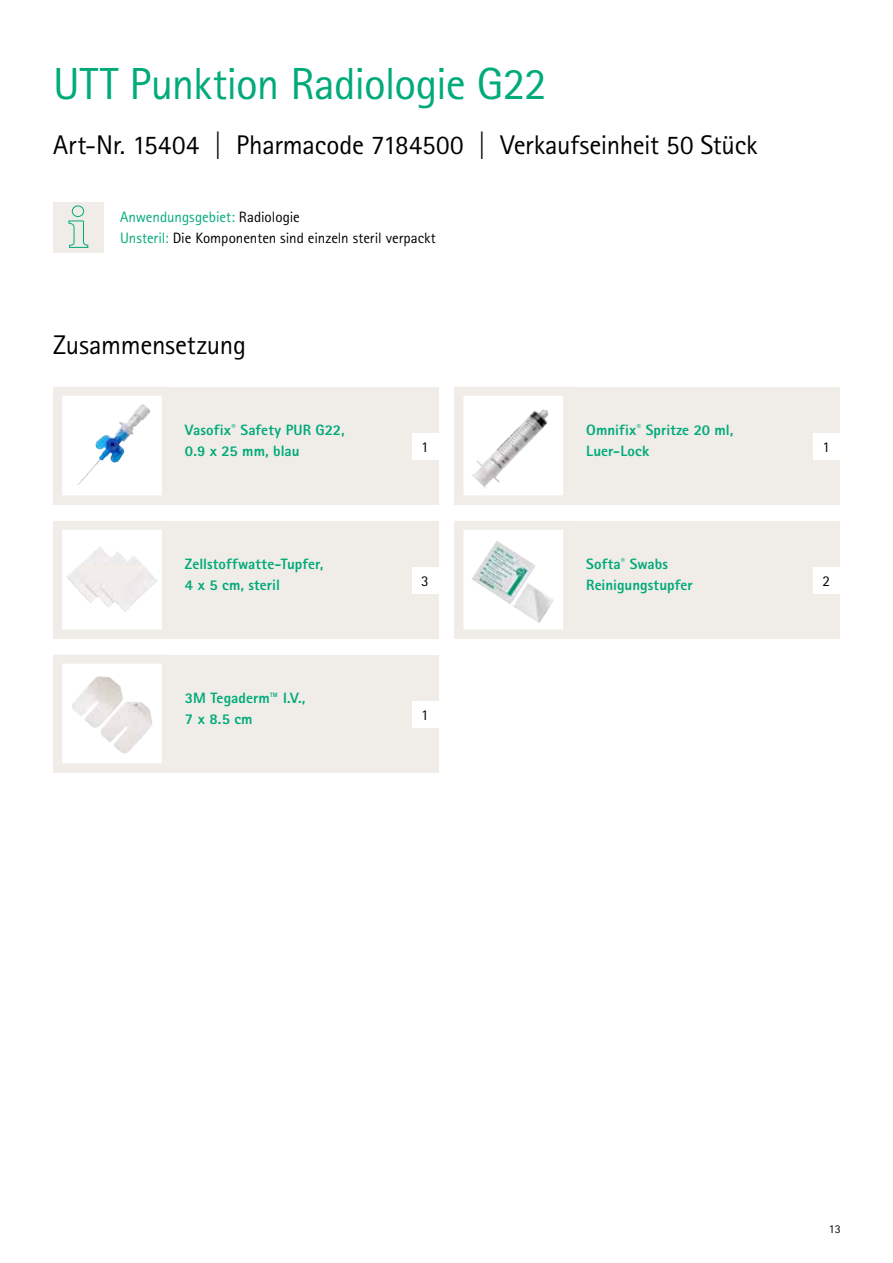
<style>
.page{position:relative;width:893px;height:1263px;background:#fff}
.page>*{position:absolute;margin:0;border:0;box-sizing:border-box;transform-origin:0 0}
.t1{font:45px "Rotis Sans Serif Pro";letter-spacing:-.02em;color:#00aa79}
.t2{font:27px "Rotis Sans Serif Pro";letter-spacing:-.01em;color:#000}
.t3{font:800 15px/21px "Rotis Sans Serif Pro";letter-spacing:.005em;color:#00aa79}
.t4{font:15px/21px "Rotis Sans Serif Pro";color:#000}
.t5{font:12px "Rotis Sans Serif Pro";color:#000}
.s1{color:#00aa79}
</style>
<div class="page">
<div style="left:454px;top:387px;width:386px;height:117px;background:#f0ede9"></div>
<div style="left:459px;top:391px;width:109px;height:109px;background:#fff"></div>
<img style="left:471px;top:409px;width:78px;height:80px">
<div style="left:454px;top:387px;width:118px;height:117px;border:9px solid #f0ede9"></div>
<div style="left:813px;top:433px;width:27px;height:27px;background:#fff"></div>
<div style="left:53px;top:202px;width:51px;height:51px;background:#f0ede9"></div>
<svg style="left:68px;top:205px;width:21px;height:43px"></svg>
<div style="left:53px;top:387px;width:385px;height:117px;background:#f0ede9"></div>
<div style="left:53px;top:521px;width:385px;height:117px;background:#f0ede9"></div>
<div style="left:53px;top:655px;width:385px;height:117px;background:#f0ede9"></div>
<div style="left:454px;top:521px;width:386px;height:117px;background:#f0ede9"></div>
<div style="left:58px;top:391px;width:108px;height:109px;background:#fff"></div>
<img style="left:78px;top:404px;width:73px;height:81px">
<div style="left:53px;top:387px;width:118px;height:117px;border:9px solid #f0ede9"></div>
<div style="left:58px;top:525px;width:108px;height:109px;background:#fff"></div>
<img style="left:66px;top:547px;width:69px;height:65px">
<div style="left:53px;top:521px;width:118px;height:117px;border:9px solid #f0ede9"></div>
<div style="left:58px;top:659px;width:108px;height:109px;background:#fff"></div>
<img style="left:72px;top:676px;width:76px;height:77px">
<div style="left:53px;top:655px;width:118px;height:117px;border:9px solid #f0ede9"></div>
<div style="left:459px;top:525px;width:109px;height:109px;background:#fff"></div>
<img style="left:472px;top:541px;width:82px;height:82px">
<div style="left:454px;top:521px;width:118px;height:117px;border:9px solid #f0ede9"></div>
<div style="left:412px;top:433px;width:26px;height:27px;background:#fff"></div>
<div style="left:412px;top:567px;width:26px;height:27px;background:#fff"></div>
<div style="left:412px;top:701px;width:26px;height:27px;background:#fff"></div>
<div style="left:813px;top:567px;width:27px;height:27px;background:#fff"></div>
<h1 class="t1" style="left:53px;top:57px;width:495px">UTT Punktion Radiologie G22</h1>
<h2 class="t2" style="left:53px;top:129px;width:706px">Art-Nr. 15404 | Pharmacode 7184500 | Verkaufseinheit 50 Stück</h2>
<p class="t4" style="left:120px;top:206px;width:317px"><span class="s1">Anwendungsgebiet:</span> Radiologie<br><span class="s1">Unsteril:</span> Die Komponenten sind einzeln steril verpackt</p>
<h2 class="t2" style="left:53px;top:329px;width:194px">Zusammensetzung</h2>
<p class="t3" style="left:185px;top:420px;width:161px">Vasofix<sup>®</sup> Safety PUR G22,<br>0.9 x 25 mm, blau</p>
<p class="t3" style="left:185px;top:554px;width:140px">Zellstoffwatte-Tupfer,<br>4 x 5 cm, steril</p>
<p class="t3" style="left:185px;top:688px;width:122px">3M Tegaderm™ I.V.,<br>7 x 8.5 cm</p>
<p class="t4" style="left:421px;top:436px;width:9px">1</p>
<p class="t4" style="left:421px;top:570px;width:9px">3</p>
<p class="t4" style="left:421px;top:704px;width:9px">1</p>
<p class="t3" style="left:586px;top:420px;width:149px">Omnifix<sup>®</sup> Spritze 20 ml,<br>Luer-Lock</p>
<p class="t3" style="left:586px;top:554px;width:108px">Softa<sup>®</sup> Swabs<br>Reinigungstupfer</p>
<p class="t4" style="left:823px;top:436px;width:9px">1</p>
<p class="t4" style="left:823px;top:570px;width:9px">2</p>
<p class="t5" style="left:829px;top:1222px;width:13px">13</p>
</div>
